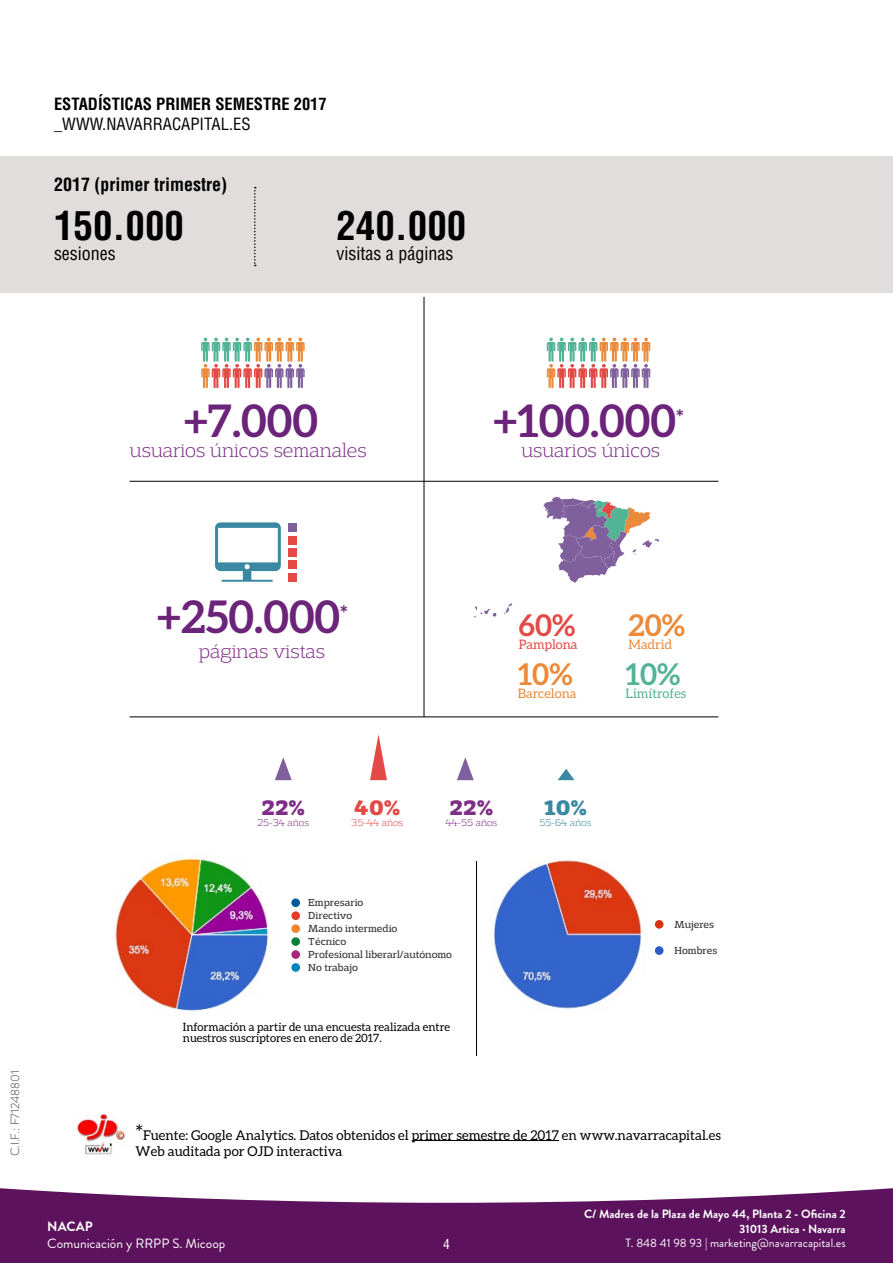
<style>
.page{position:relative;width:893px;height:1263px;background:#fff}
.page>*{position:absolute;margin:0;border:0;box-sizing:border-box;transform-origin:0 0}
.t1{font:700 45px "Aleo";color:#6b2479}
.t2{font:700 condensed 39px "Helvetica LT Std";color:#000}
.t3{font:700 30px "Aleo";color:#ea8a3a}
.t4{font:700 30px "Aleo";color:#e34a46}
.t5{font:700 30px "Aleo";color:#53b395}
.t6{font:900 22.2px "Adria Slab";color:#7f2e88}
.t7{font:900 22.2px "Adria Slab";color:#3a88a1}
.t8{font:900 22.2px "Adria Slab";color:#e34a46}
.t9{font:200 20.4px "Adria Slab";color:#7f2e88}
.t10{font:condensed 18px "Helvetica LT Std";color:#000}
.t11{font:700 condensed 18px "Helvetica LT Std";color:#000}
.t12{font:700 condensed 16.5px "Helvetica LT Std";color:#000}
.t13{font:condensed 16.5px "Helvetica LT Std";color:#000}
.t14{font:13.5px/16.2px "Aleo";color:#000}
.t15{font:13.5px "Brandon Grotesque";color:#fff}
.t16{font:700 13.5px "Brandon Grotesque";color:#fff}
.t17{font:condensed 13.5px "Helvetica LT Std";color:#fff}
.t18{font:13.05px "Aleo";color:#ea8a3a}
.t19{font:13.05px "Aleo";color:#53b395}
.t20{font:13.05px "Aleo";color:#e34a46}
.t21{font:700 12px/14.4px "Brandon Grotesque";color:#fff;text-align:right}
.t22{font:12px "Brandon Grotesque";color:#fff}
.t23{font:300 12px "Brandon Grotesque";color:#453a36}
.t24{font:11.4px/11.4px "Aleo";color:#000}
.t25{font:10.8px/12.9px "Adria Slab";color:#3c3c3b}
.t26{font:200 10.35px "Adria Slab";color:#7f2e88}
.t27{font:200 10.35px "Adria Slab";color:#3a88a1}
.t28{font:200 10.35px "Adria Slab";color:#e34a46}
.t29{font:9.3px "Adria Slab";color:#3c3c3b}
.s1{font-size:21px}
</style>
<div class="page">
<svg style="left:0;top:1188px;width:893px;height:75px;background:#713171"></svg>
<img style="left:115px;top:857px;width:154px;height:154px">
<img style="left:493px;top:860px;width:149px;height:149px">
<svg style="left:201px;top:338px;width:104px;height:50px"></svg>
<svg style="left:547px;top:338px;width:103px;height:50px"></svg>
<div style="left:288px;top:548px;width:9px;height:9px;background:#e34a46"></div>
<div style="left:288px;top:536px;width:9px;height:9px;background:#e34a46"></div>
<div style="left:288px;top:523px;width:9px;height:9px;background:#7f609c"></div>
<svg style="left:215px;top:522px;width:66px;height:60px"></svg>
<div style="left:288px;top:573px;width:9px;height:9px;background:#e34a46"></div>
<div style="left:288px;top:560px;width:9px;height:9px;background:#e34a46"></div>
<svg style="left:543px;top:496px;width:116px;height:87px"></svg>
<svg style="left:474px;top:602px;width:38px;height:16px"></svg>
<hr style="left:130px;top:717px;width:588px;height:1px;background:#010102">
<hr style="left:130px;top:481px;width:588px;height:1px;background:#010102">
<svg style="left:558px;top:769px;width:16px;height:11px"></svg>
<svg style="left:370px;top:734px;width:17px;height:46px"></svg>
<svg style="left:457px;top:757px;width:17px;height:23px"></svg>
<hr style="left:424px;top:297px;width:1px;height:420px;background:#010102">
<svg style="left:275px;top:757px;width:17px;height:23px"></svg>
<hr style="left:476px;top:861px;width:1px;height:195px;background:#010102">
<div style="left:655px;top:920px;width:8px;height:9px;background:#d73113;border-radius:50%"></div>
<div style="left:655px;top:946px;width:8px;height:9px;background:#2c5bc5;border-radius:50%"></div>
<div style="left:291px;top:898px;width:9px;height:9px;background:#005a9b;border-radius:50%"></div>
<div style="left:291px;top:924px;width:9px;height:9px;background:#f1852f;border-radius:50%"></div>
<div style="left:291px;top:911px;width:9px;height:9px;background:#e73b28;border-radius:50%"></div>
<div style="left:291px;top:937px;width:9px;height:9px;background:#00823c;border-radius:50%"></div>
<div style="left:291px;top:950px;width:9px;height:9px;background:#a72379;border-radius:50%"></div>
<div style="left:291px;top:963px;width:9px;height:9px;background:#0082bc;border-radius:50%"></div>
<img style="left:76px;top:1113px;width:50px;height:42px">
<hr style="left:412px;top:1140px;width:147px;height:1px;background:#000">
<div style="left:0;top:156px;width:893px;height:137px;background:#e0dddc"></div>
<svg style="left:254px;top:187px;width:2px;height:79px"></svg>
<p class="t12" style="left:54px;top:94px;width:274px">ESTADÍSTICAS PRIMER SEMESTRE 2017</p>
<p class="t13" style="left:54px;top:114px;width:198px">_WWW.NAVARRACAPITAL.ES</p>
<h3 class="t11" style="left:54px;top:173px;width:174px">2017 (primer trimestre)</h3>
<h2 class="t2" style="left:54px;top:201px;width:131px">150.000</h2>
<h2 class="t2" style="left:336px;top:201px;width:131px">240.000</h2>
<h3 class="t10" style="left:54px;top:243px;width:63px">sesiones</h3>
<h3 class="t10" style="left:336px;top:243px;width:118px">visitas a páginas</h3>
<h1 class="t1" style="left:184px;top:395px;width:136px">+7.000</h1>
<h1 class="t1" style="left:493px;top:395px;width:192px">+100.000<sup>*</sup></h1>
<h3 class="t9" style="left:130px;top:438px;width:238px">usuarios únicos semanales</h3>
<h3 class="t9" style="left:521px;top:438px;width:140px">usuarios únicos</h3>
<h1 class="t1" style="left:157px;top:590px;width:192px">+250.000<sup>*</sup></h1>
<h3 class="t9" style="left:199px;top:640px;width:128px">páginas vistas</h3>
<h3 class="t4" style="left:519px;top:607px;width:58px">60%</h3>
<p class="t20" style="left:519px;top:637px;width:60px">Pamplona</p>
<h3 class="t3" style="left:518px;top:657px;width:56px">10%</h3>
<p class="t18" style="left:518px;top:686px;width:60px">Barcelona</p>
<h3 class="t3" style="left:629px;top:607px;width:58px">20%</h3>
<p class="t18" style="left:629px;top:637px;width:45px">Madrid</p>
<h3 class="t5" style="left:626px;top:657px;width:56px">10%</h3>
<p class="t19" style="left:626px;top:686px;width:62px">Limítrofes</p>
<h3 class="t6" style="left:261px;top:794px;width:45px">22%</h3>
<p class="t26" style="left:257px;top:816px;width:53px">25-34 años</p>
<h3 class="t8" style="left:354px;top:794px;width:48px">40%</h3>
<p class="t28" style="left:351px;top:816px;width:53px">35-44 años</p>
<h3 class="t6" style="left:449px;top:794px;width:45px">22%</h3>
<p class="t26" style="left:445px;top:816px;width:53px">44-55 años</p>
<h3 class="t7" style="left:544px;top:794px;width:45px">10%</h3>
<p class="t27" style="left:539px;top:816px;width:53px">55-64 años</p>
<p class="t23" style="left:7px;top:1156px;width:87px;rotate:-90deg">C.I.F.: F71248801</p>
<p class="t25" style="left:308px;top:896px;width:145px">Empresario<br>Directivo<br>Mando intermedio<br>Técnico<br>Profesional liberarl/autónomo<br>No trabajo</p>
<p class="t24" style="left:183px;top:1021px;width:269px">Información a partir de una encuesta realizada entre nuestros suscriptores en enero de 2017.</p>
<p class="t29" style="left:353px;top:1027px;width:4px">.</p>
<p class="t25" style="left:674px;top:918px;width:41px">Mujeres</p>
<p class="t25" style="left:674px;top:944px;width:44px">Hombres</p>
<p class="t14" style="left:135px;top:1127px;width:587px"><span class="s1">*</span>Fuente: Google Analytics. Datos obtenidos el primer semestre de 2017 en www.navarracapital.es<br>Web auditada por OJD interactiva</p>
<p class="t16" style="left:47px;top:1217px;width:47px">NACAP</p>
<p class="t15" style="left:47px;top:1234px;width:180px">Comunicación y RRPP S. Micoop</p>
<p class="t17" style="left:443px;top:1236px;width:8px">4</p>
<p class="t21" style="left:584px;top:1207px;width:263px">C/ Madres de la Plaza de Mayo 44, Planta 2 - Oficina 2<br>31013 Artica · Navarra</p>
<p class="t22" style="left:626px;top:1235px;width:222px">T. 848 41 98 93 | marketing@navarracapital.es</p>
</div>
